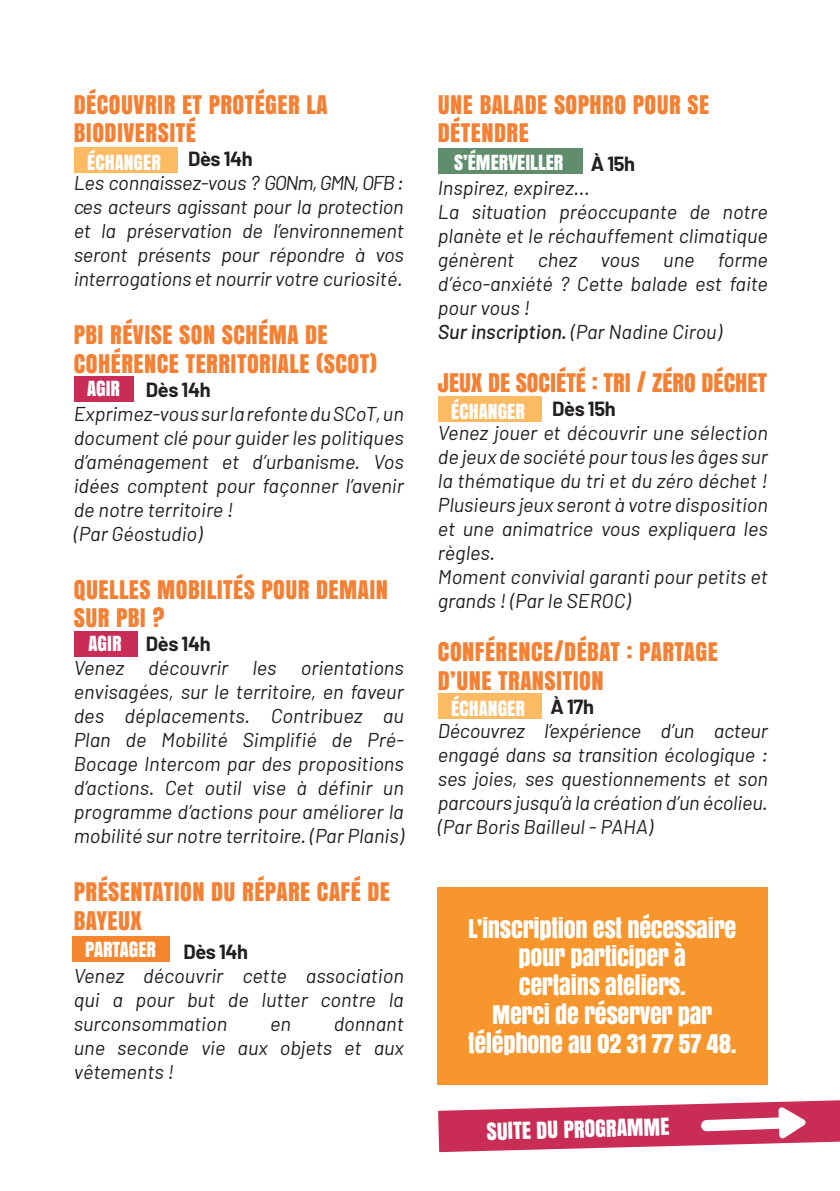
<style>
.page{position:relative;width:840px;height:1191px;background:#fff}
.page>*{position:absolute;margin:0;border:0;box-sizing:border-box;transform-origin:0 0}
.t1{font:24px/28.8px "Anton";letter-spacing:.02em;color:#f48034}
.t2{font:24px/28.8px "Anton";letter-spacing:-.01em;color:#fff;text-align:center}
.t3{font:24px "Anton";color:#f48034}
.t4{font:22px "Anton";color:#fff}
.t5{font:italic 20px/24px "Barlow";color:#231f20;text-align:justify}
.t6{font:700 20px "Barlow";letter-spacing:-.02em;color:#231f20}
.t7{font:19.4px "Anton";color:#fff}
.s1{font-weight:500}
</style>
<div class="page">
<svg style="left:438px;top:1100px;width:401px;height:52px"></svg>
<div style="left:437px;top:887px;width:330px;height:197px;background:#f7962c"></div>
<div style="left:74px;top:376px;width:59px;height:25px;background:#c92d55"></div>
<div style="left:72px;top:936px;width:98px;height:26px;background:#f5862f"></div>
<div style="left:437px;top:148px;width:145px;height:26px;background:#608d6c"></div>
<div style="left:437px;top:396px;width:104px;height:25px;background:#fcba62"></div>
<div style="left:437px;top:693px;width:104px;height:26px;background:#fcba62"></div>
<div style="left:74px;top:631px;width:63px;height:25px;background:#c92d55"></div>
<div style="left:74px;top:147px;width:103px;height:26px;background:#fcba62"></div>
<p class="t1" style="left:74px;top:88px;width:255px">DÉCOUVRIR ET PROTÉGER LA<br>BIODIVERSITÉ</p>
<p class="t6" style="left:188px;top:151px;width:66px">Dès 14h</p>
<p class="t5" style="left:74px;top:173px;width:331px">Les connaissez-vous ? GONm, GMN, OFB : ces acteurs agissant pour la protection et la préservation de l’environnement seront présents pour répondre à vos interrogations et nourrir votre curiosité.</p>
<p class="t1" style="left:74px;top:319px;width:304px">PBI RÉVISE SON SCHÉMA DE<br>COHÉRENCE TERRITORIALE (SCOT)</p>
<p class="t6" style="left:146px;top:382px;width:66px">Dès 14h</p>
<p class="t5" style="left:74px;top:403px;width:331px;text-align:left">Exprimez-vous sur la refonte du SCoT, un document clé pour guider les politiques d’aménagement et d’urbanisme. Vos idées comptent pour façonner l’avenir de notre territoire !<br>(Par Géostudio)</p>
<p class="t1" style="left:74px;top:573px;width:316px">QUELLES MOBILITÉS POUR DEMAIN<br>SUR PBI ?</p>
<p class="t6" style="left:146px;top:636px;width:66px">Dès 14h</p>
<p class="t5" style="left:74px;top:658px;width:331px">Venez découvrir les orientations envisagées, sur le territoire, en faveur des déplacements. Contribuez au Plan de Mobilité Simplifié de Pré-Bocage Intercom par des propositions d’actions. Cet outil vise à définir un programme d’actions pour améliorer la mobilité sur notre territoire. (Par Planis)</p>
<p class="t1" style="left:74px;top:875px;width:317px">PRÉSENTATION DU RÉPARE CAFÉ DE<br>BAYEUX</p>
<p class="t6" style="left:183px;top:943px;width:66px">Dès 14h</p>
<p class="t5" style="left:74px;top:965px;width:331px">Venez découvrir cette association qui a pour but de lutter contre la surconsommation</p>
<p class="t7" style="left:87px;top:151px;width:75px">ÉCHANGER</p>
<p class="t7" style="left:87px;top:377px;width:34px">AGIR</p>
<p class="t7" style="left:89px;top:632px;width:34px">AGIR</p>
<p class="t7" style="left:85px;top:938px;width:72px">PARTAGER</p>
<p class="t5" style="left:74px;top:1013px;width:331px;text-indent:260px">donnant une seconde vie aux objets et aux vêtements !</p>
<p class="t5" style="left:270px;top:1013px;width:22px">en</p>
<p class="t1" style="left:437px;top:88px;width:273px">UNE BALADE SOPHRO POUR SE<br>DÉTENDRE</p>
<p class="t6" style="left:590px;top:156px;width:46px">À 15h</p>
<p class="t5" style="left:437px;top:178px;width:331px;text-align:left">Inspirez, expirez...<br>La situation préoccupante de notre planète et le réchauffement climatique génèrent chez vous une forme d’éco-anxiété ? Cette balade est faite pour vous !<br><span class="s1">Sur inscription.</span> (Par Nadine Cirou)</p>
<p class="t3" style="left:437px;top:368px;width:330px">JEUX DE SOCIÉTÉ : TRI / ZÉRO DÉCHET</p>
<p class="t6" style="left:552px;top:401px;width:65px">Dès 15h</p>
<p class="t5" style="left:437px;top:422px;width:331px;text-align:left">Venez jouer et découvrir une sélection de jeux de société pour tous les âges sur la thématique du tri et du zéro déchet !<br>Plusieurs jeux seront à votre disposition et une animatrice vous expliquera les règles.<br>Moment convivial garanti pour petits et grands ! (Par le SEROC)</p>
<p class="t1" style="left:437px;top:635px;width:281px">CONFÉRENCE/DÉBAT : PARTAGE<br>D’UNE TRANSITION</p>
<p class="t6" style="left:550px;top:698px;width:45px">À 17h</p>
<p class="t5" style="left:437px;top:720px;width:331px">Découvrez l’expérience d’un acteur engagé dans sa transition écologique : ses joies, ses questionnements et son parcours jusqu’à la création d’un écolieu. (Par Boris Bailleul - PAHA)</p>
<p class="t7" style="left:454px;top:150px;width:111px">S’ÉMERVEILLER</p>
<p class="t7" style="left:451px;top:399px;width:75px">ÉCHANGER</p>
<p class="t7" style="left:451px;top:697px;width:75px">ÉCHANGER</p>
<p class="t2" style="left:468px;top:912px;width:270px">L’INSCRIPTION EST NÉCESSAIRE<br>POUR PARTICIPER À<br>CERTAINS ATELIERS.<br>MERCI DE RÉSERVER PAR<br>TÉLÉPHONE AU 02 31 77 57 48.</p>
<p class="t4" style="left:486px;top:1117px;width:184px;rotate:-1deg">SUITE DU PROGRAMME</p>
</div>
